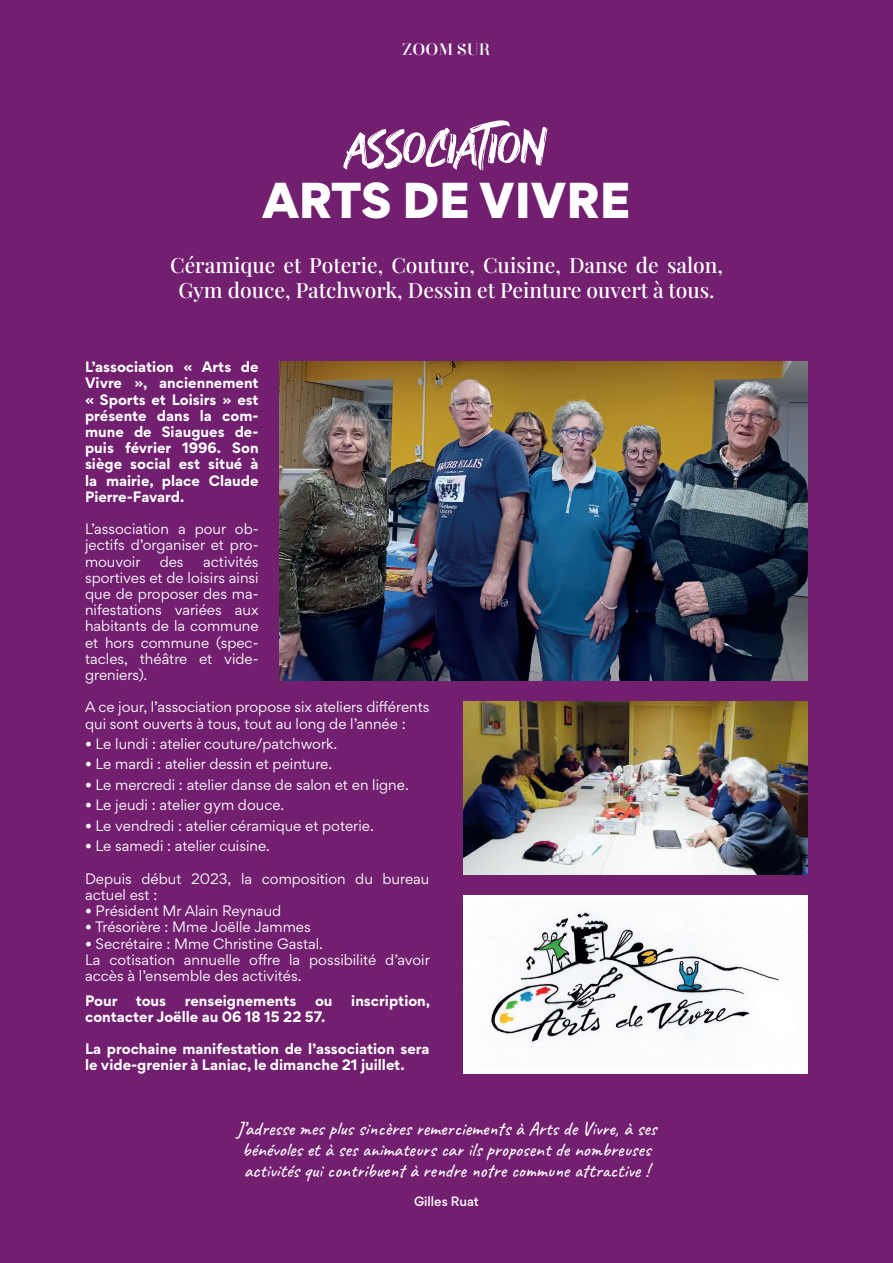
<style>
.page{position:relative;width:893px;height:1263px;background:#721f70}
.page>*{position:absolute;margin:0;border:0;box-sizing:border-box;transform-origin:0 0}
.t1{font:52.5px "Grotters";letter-spacing:-.02em;color:#fff}
.t2{font:900 45px "Gordita";color:#fff}
.t3{font:500 21px/25.2px "Playfair Display";color:#fff;text-align:center}
.t4{font:500 19.5px/21px "Caveat";color:#fff}
.t5{font:16.5px "Flabbergast";letter-spacing:-.025em;color:#fff}
.t6{font:13.5px/16.2px "Gordita";color:#fff}
.t7{font:700 13.5px/16.2px "Gordita";color:#fff;text-align:justify}
.t8{font:500 12px "Gordita";color:#fff}
</style>
<div class="page">
<img style="left:280px;top:362px;width:528px;height:318px">
<img style="left:463px;top:702px;width:345px;height:172px">
<div style="left:463px;top:895px;width:345px;height:179px;background:#fff"></div>
<img style="left:488px;top:910px;width:320px;height:148px">
<p class="t5" style="left:402px;top:38px;width:89px">ZOOM SUR</p>
<h1 class="t1" style="left:345px;top:119px;width:204px">ASSOCIATION</h1>
<h2 class="t2" style="left:262px;top:163px;width:370px">ARTS DE VIVRE</h2>
<h3 class="t3" style="left:170px;top:251px;width:554px">Céramique et Poterie, Couture, Cuisine, Danse de salon,<br>Gym douce, Patchwork, Dessin et Peinture ouvert à tous.</h3>
<p class="t7" style="left:85px;top:358px;width:175px">L’association « Arts de Vivre », anciennement « Sports et Loisirs » est présente dans la com&shy;mune de Siaugues de&shy;puis février 1996. Son siège social est situé à la mairie, place Claude Pierre-Favard.</p>
<p class="t6" style="left:85px;top:520px;width:175px;text-align:justify">L’association a pour ob&shy;jectifs d’organiser et pro&shy;mouvoir</p>
<p class="t6" style="left:160px;top:553px;width:25px">des</p>
<p class="t6" style="left:85px;top:553px;width:175px;text-align:justify;text-indent:118px">activités sportives et de loisirs ainsi que de proposer des ma&shy;nifestations variées aux habitants de la commune et hors commune (spec&shy;tacles, théâtre et vide&shy;greniers).</p>
<p class="t6" style="left:85px;top:699px;width:346px">A ce jour, l’association propose six ateliers différents qui sont ouverts à tous, tout au long de l’année :</p>
<p class="t6" style="left:85px;top:735px;width:254px">• Le lundi : atelier couture/patchwork.</p>
<p class="t6" style="left:85px;top:756px;width:249px">• Le mardi : atelier dessin et peinture.</p>
<p class="t6" style="left:85px;top:776px;width:325px">• Le mercredi : atelier danse de salon et en ligne.</p>
<p class="t6" style="left:85px;top:797px;width:201px">• Le jeudi : atelier gym douce.</p>
<p class="t6" style="left:85px;top:817px;width:290px">• Le vendredi : atelier céramique et poterie.</p>
<p class="t6" style="left:85px;top:838px;width:186px">• Le samedi : atelier cuisine.</p>
<p class="t6" style="left:85px;top:870px;width:346px">Depuis début 2023, la composition du bureau actuel est :</p>
<p class="t6" style="left:85px;top:902px;width:198px">• Président Mr Alain Reynaud</p>
<p class="t6" style="left:85px;top:919px;width:227px">• Trésorière : Mme Joëlle Jammes</p>
<p class="t6" style="left:85px;top:935px;width:346px">• Secrétaire : Mme Christine Gastal.<br>La cotisation annuelle offre la possibilité d’avoir accès à l’ensemble des activités.</p>
<p class="t7" style="left:85px;top:992px;width:34px">Pour</p>
<p class="t7" style="left:136px;top:992px;width:32px">tous</p>
<p class="t7" style="left:185px;top:992px;width:113px">renseignements</p>
<p class="t7" style="left:315px;top:992px;width:19px">ou</p>
<p class="t7" style="left:351px;top:992px;width:80px">inscription,</p>
<p class="t7" style="left:85px;top:1008px;width:242px">contacter Joëlle au 06 18 15 22 57.</p>
<p class="t7" style="left:85px;top:1040px;width:346px">La prochaine manifestation de l’association sera le vide-grenier à Laniac, le dimanche 21 juillet.</p>
<h3 class="t4" style="left:236px;top:1118px;width:422px">J’adresse mes plus sincères remerciements à Arts de Vivre, à ses bénévoles et à ses animateurs car ils proposent de nombreuses activités qui contribuent à rendre notre commune attractive !</h3>
<p class="t8" style="left:414px;top:1192px;width:66px">Gilles Ruat</p>
</div>
